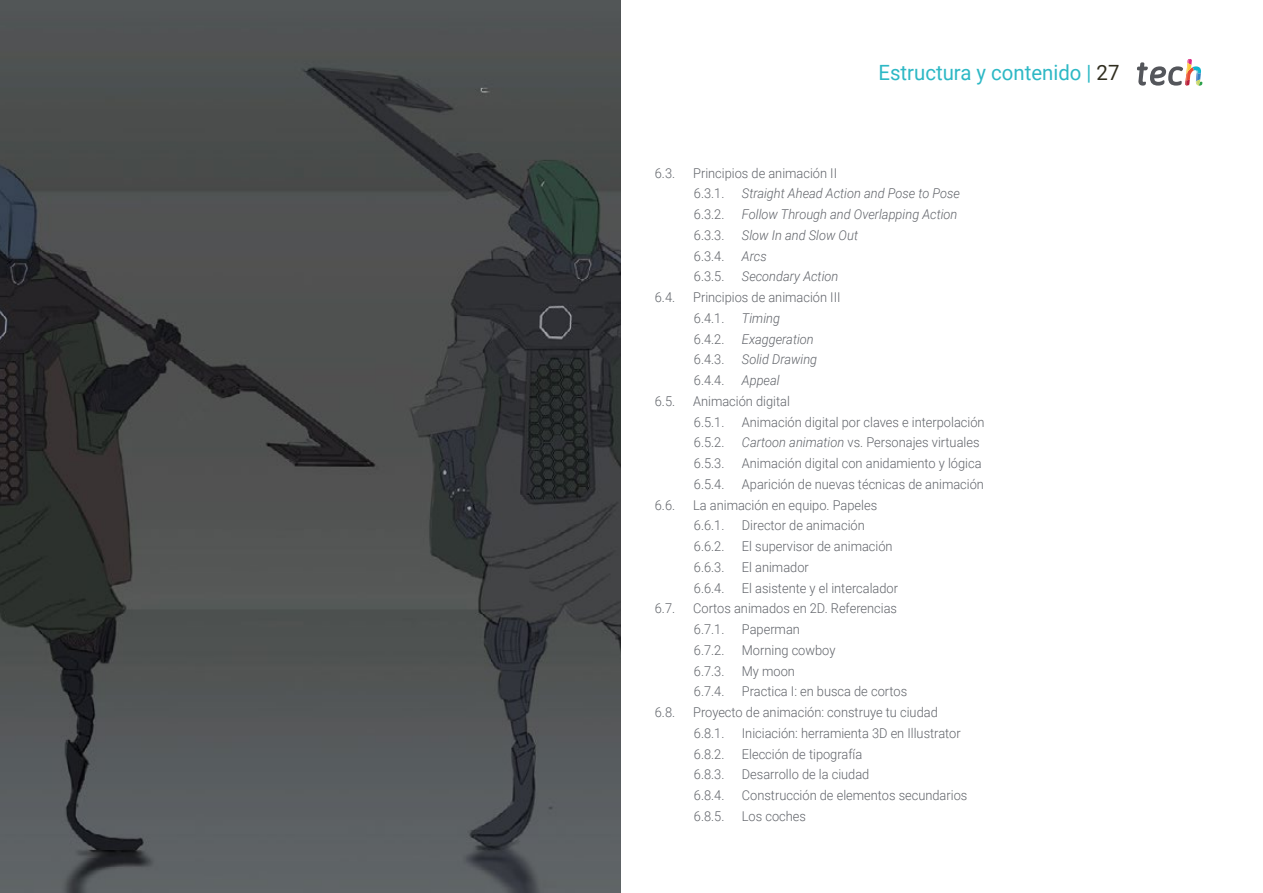
<style>
.page{position:relative;width:1263px;height:893px;background:#fff}
.page>*{position:absolute;margin:0;border:0;box-sizing:border-box;transform-origin:0 0}
.t1{font:21px "Roboto";color:#2db8c5}
.t2{font:300 13.5px/20.7px "Roboto";color:#61646a;scale:.95 1}
.t3{font:italic 300 13.5px "Roboto";color:#61646a;scale:.95 1}
.s1{color:#312e20}
.s2{font-style:italic}
</style>
<div class="page">
<img style="left:0;top:0;width:621px;height:893px">
<svg style="left:1137px;top:59px;width:65px;height:27px"></svg>
<h1 class="t1" style="left:878px;top:57px;width:242px">Estructura y contenido | <span class="s1">27</span></h1>
<p class="t2" style="left:655px;top:162px;width:23px">6.3.</p>
<p class="t2" style="left:693px;top:162px;width:153px">Principios de animación II<br>6.3.1.</p>
<p class="t3" style="left:742px;top:184px;width:231px">Straight Ahead Action and Pose to Pose</p>
<p class="t2" style="left:694px;top:203px;width:34px">6.3.2.</p>
<p class="t3" style="left:742px;top:205px;width:228px">Follow Through and Overlapping Action</p>
<p class="t2" style="left:694px;top:224px;width:34px">6.3.3.</p>
<p class="t3" style="left:742px;top:226px;width:124px">Slow In and Slow Out</p>
<p class="t2" style="left:694px;top:245px;width:34px">6.3.4.</p>
<p class="t3" style="left:742px;top:246px;width:28px">Arcs</p>
<p class="t2" style="left:694px;top:266px;width:34px">6.3.5.</p>
<p class="t3" style="left:742px;top:267px;width:103px">Secondary Action</p>
<p class="t2" style="left:655px;top:286px;width:23px">6.4.</p>
<p class="t2" style="left:693px;top:286px;width:157px">Principios de animación III<br>6.4.1.</p>
<p class="t3" style="left:742px;top:309px;width:42px">Timing</p>
<p class="t2" style="left:694px;top:328px;width:34px">6.4.2.</p>
<p class="t3" style="left:742px;top:329px;width:77px">Exaggeration</p>
<p class="t2" style="left:694px;top:349px;width:34px">6.4.3.</p>
<p class="t3" style="left:742px;top:350px;width:81px">Solid Drawing</p>
<p class="t2" style="left:694px;top:369px;width:34px">6.4.4.</p>
<p class="t3" style="left:742px;top:371px;width:41px">Appeal</p>
<p class="t2" style="left:655px;top:390px;width:23px">6.5.</p>
<p class="t2" style="left:693px;top:390px;width:103px">Animación digital<br>6.5.1.</p>
<p class="t2" style="left:742px;top:411px;width:257px">Animación digital por claves e interpolación</p>
<p class="t2" style="left:694px;top:432px;width:34px">6.5.2.</p>
<p class="t2" style="left:742px;top:432px;width:252px"><span class="s2">Cartoon animation</span> vs. Personajes virtuales</p>
<p class="t2" style="left:694px;top:452px;width:34px">6.5.3.</p>
<p class="t2" style="left:742px;top:452px;width:254px">Animación digital con anidamiento y lógica</p>
<p class="t2" style="left:694px;top:473px;width:34px">6.5.4.</p>
<p class="t2" style="left:742px;top:473px;width:256px">Aparición de nuevas técnicas de animación</p>
<p class="t2" style="left:655px;top:494px;width:23px">6.6.</p>
<p class="t2" style="left:693px;top:494px;width:195px">La animación en equipo. Papeles<br>6.6.1.</p>
<p class="t2" style="left:742px;top:515px;width:131px">Director de animación</p>
<p class="t2" style="left:694px;top:535px;width:34px">6.6.2.</p>
<p class="t2" style="left:742px;top:535px;width:160px">El supervisor de animación</p>
<p class="t2" style="left:694px;top:556px;width:34px">6.6.3.</p>
<p class="t2" style="left:742px;top:556px;width:72px">El animador</p>
<p class="t2" style="left:694px;top:577px;width:34px">6.6.4.</p>
<p class="t2" style="left:742px;top:577px;width:166px">El asistente y el intercalador</p>
<p class="t2" style="left:655px;top:598px;width:23px">6.7.</p>
<p class="t2" style="left:693px;top:598px;width:216px">Cortos animados en 2D. Referencias<br>6.7.1.</p>
<p class="t2" style="left:742px;top:618px;width:63px">Paperman</p>
<p class="t2" style="left:694px;top:639px;width:34px">6.7.2.</p>
<p class="t2" style="left:742px;top:639px;width:100px">Morning cowboy</p>
<p class="t2" style="left:694px;top:660px;width:34px">6.7.3.</p>
<p class="t2" style="left:742px;top:660px;width:57px">My moon</p>
<p class="t2" style="left:694px;top:681px;width:34px">6.7.4.</p>
<p class="t2" style="left:742px;top:681px;width:175px">Practica I: en busca de cortos</p>
<p class="t2" style="left:655px;top:701px;width:23px">6.8.</p>
<p class="t2" style="left:693px;top:701px;width:259px">Proyecto de animación: construye tu ciudad<br>6.8.1.</p>
<p class="t2" style="left:742px;top:722px;width:232px">Iniciación: herramienta 3D en Illustrator</p>
<p class="t2" style="left:694px;top:743px;width:34px">6.8.2.</p>
<p class="t2" style="left:742px;top:743px;width:128px">Elección de tipografía</p>
<p class="t2" style="left:694px;top:764px;width:34px">6.8.3.</p>
<p class="t2" style="left:742px;top:764px;width:136px">Desarrollo de la ciudad</p>
<p class="t2" style="left:694px;top:784px;width:34px">6.8.4.</p>
<p class="t2" style="left:742px;top:784px;width:239px">Construcción de elementos secundarios</p>
<p class="t2" style="left:694px;top:805px;width:34px">6.8.5.</p>
<p class="t2" style="left:742px;top:805px;width:69px">Los coches</p>
</div>
